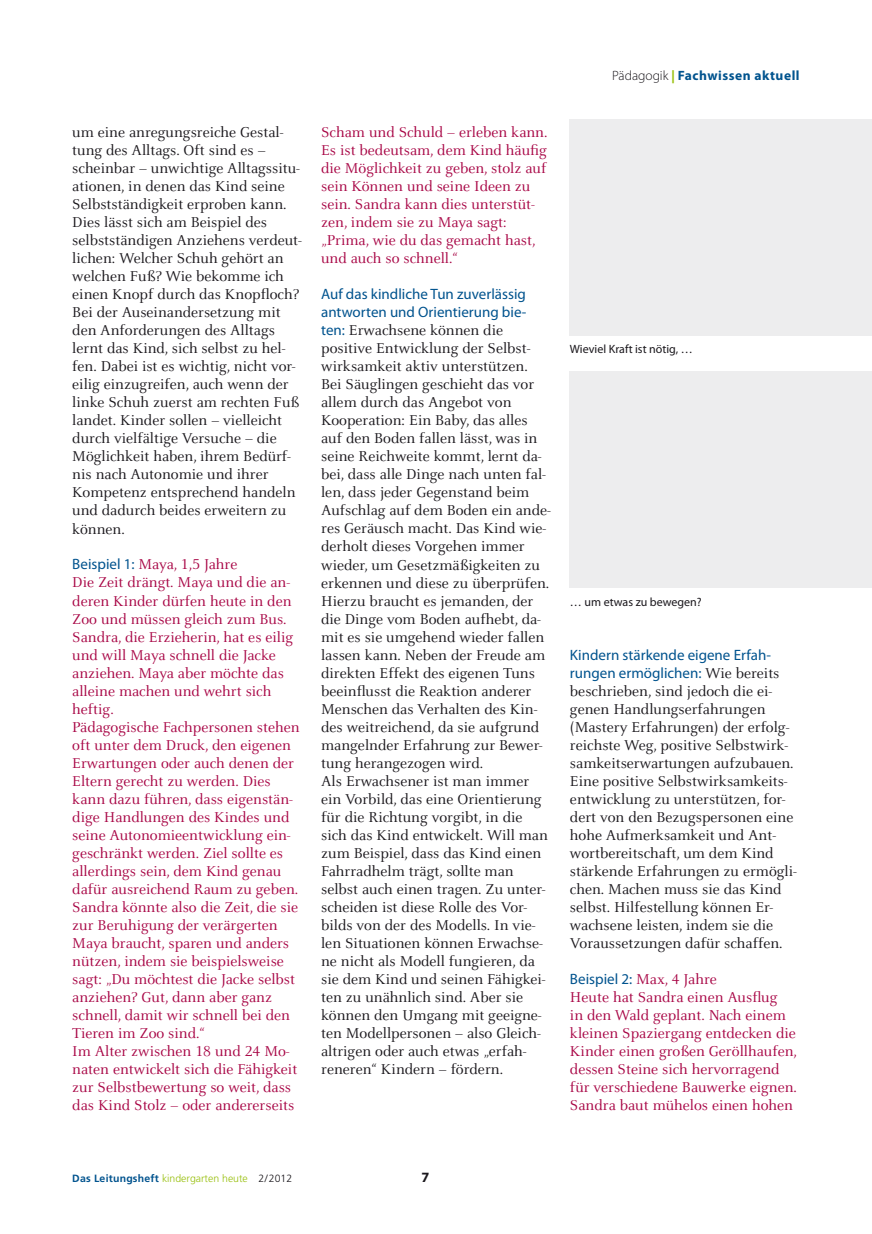
<style>
.page{position:relative;width:872px;height:1234px;background:#fff}
.page>*{position:absolute;margin:0;border:0;box-sizing:border-box;transform-origin:0 0}
.t1{font:15.75px/18px "Celeste";color:#1a171c}
.t2{font:15.75px/18px "Celeste";color:#a80545}
.t3{font:15px/18px "Myriad Pro";color:#00538e}
.t4{font:700 14.25px "Myriad Pro";color:#1a171c}
.t5{font:700 13.5px "Myriad Pro";letter-spacing:.04em;color:#00538e}
.t6{font:12px "Myriad Pro";color:#1a171c}
.t7{font:300 10.5px "Frutiger LT Std";color:#98bf0c}
.s1{font-family:"Myriad Pro";font-size:15px;color:#00538e}
.s2{font-family:"Celeste Caps"}
.s3{font-weight:300;color:#1a171c}
.s4{font-family:"Scala Sans Pro";color:#98bf0c}
.s5{font-family:"Celeste";font-size:15.75px;color:#1a171c}
.s6{font-family:"Celeste";font-size:15.75px;color:#a80545}
.s7{font-family:"Celeste Caps";font-size:15.75px;color:#a80545}
.s8{font-weight:700;color:#00538e}
.s9{color:#1a171c}
</style>
<div class="page">
<div style="left:570px;top:119px;width:302px;height:216px;background:#ededee"></div>
<div style="left:570px;top:371px;width:302px;height:216px;background:#ededee"></div>
<p class="t1" style="left:72px;top:124px;width:231px">um eine anregungsreiche Gestal&shy;tung des Alltags. Oft sind es – scheinbar – unwichtige Alltagssitu&shy;ationen, in denen das Kind seine<br>Selbstständigkeit erproben kann.<br>Dies lässt sich am Beispiel des selbstständigen Anziehens verdeut&shy;lichen: Welcher Schuh gehört an welchen Fuß? Wie bekomme ich einen Knopf durch das Knopfloch?<br>Bei der Auseinandersetzung mit den Anforderungen des Alltags lernt das Kind, sich selbst zu hel&shy;fen. Dabei ist es wichtig, nicht vor&shy;eilig einzugreifen, auch wenn der linke Schuh zuerst am rechten Fuß landet. Kinder sollen – vielleicht durch vielfältige Versuche – die<br>Möglichkeit haben, ihrem Bedürf&shy;nis nach Autonomie und ihrer<br>Kompetenz entsprechend handeln und dadurch beides erweitern zu können.</p>
<p class="t2" style="left:72px;top:556px;width:229px"><span class="s1">Beispiel 1:</span> Maya, <span class="s2">1</span>,<span class="s2">5</span> Jahre<br>Die Zeit drängt. Maya und die an&shy;deren Kinder dürfen heute in den<br>Zoo und müssen gleich zum Bus.<br>Sandra, die Erzieherin, hat es eilig und will Maya schnell die Jacke anziehen. Maya aber möchte das alleine machen und wehrt sich heftig.<br>Pädagogische Fachpersonen stehen oft unter dem Druck, den eigenen<br>Erwartungen oder auch denen der<br>Eltern gerecht zu werden. Dies kann dazu führen, dass eigenstän&shy;dige Handlungen des Kindes und seine Autonomieentwicklung ein&shy;geschränkt werden. Ziel sollte es allerdings sein, dem Kind genau dafür ausreichend Raum zu geben.<br>Sandra könnte also die Zeit, die sie zur Beruhigung der verärgerten<br>Maya braucht, sparen und anders nützen, indem sie beispielsweise sagt: „Du möchtest die Jacke selbst anziehen? Gut, dann aber ganz schnell, damit wir schnell bei den<br>Tieren im Zoo sind.“<br>Im Alter zwischen <span class="s2">18</span> und <span class="s2">24</span> Mo&shy;naten entwickelt sich die Fähigkeit zur Selbstbewertung so weit, dass das Kind Stolz – oder andererseits</p>
<p class="t2" style="left:321px;top:124px;width:228px">Scham und Schuld – erleben kann.<br>Es ist bedeutsam, dem Kind häufig die Möglichkeit zu geben, stolz auf sein Können und seine Ideen zu sein. Sandra kann dies unterstüt&shy;zen, indem sie zu Maya sagt: „Prima, wie du das gemacht hast, und auch so schnell.“</p>
<p class="t3" style="left:321px;top:285px;width:207px">Auf das kindliche Tun zuverlässig antworten und Orientierung bie-</p>
<p class="t1" style="left:321px;top:322px;width:231px"><span class="s1">ten:</span> Erwachsene können die positive Entwicklung der Selbst&shy;wirksamkeit aktiv unterstützen.<br>Bei Säuglingen geschieht das vor allem durch das Angebot von<br>Kooperation: Ein Baby, das alles auf den Boden fallen lässt, was in seine Reichweite kommt, lernt da&shy;bei, dass alle Dinge nach unten fal&shy;len, dass jeder Gegenstand beim<br>Aufschlag auf dem Boden ein ande&shy;res Geräusch macht. Das Kind wie&shy;derholt dieses Vorgehen immer wieder, um Gesetzmäßigkeiten zu erkennen und diese zu überprüfen.<br>Hierzu braucht es jemanden, der die Dinge vom Boden aufhebt, da&shy;mit es sie umgehend wieder fallen lassen kann. Neben der Freude am direkten Effekt des eigenen Tuns beeinflusst die Reaktion anderer<br>Menschen das Verhalten des Kin&shy;des weitreichend, da sie aufgrund mangelnder Erfahrung zur Bewer&shy;tung herangezogen wird.<br>Als Erwachsener ist man immer ein Vorbild, das eine Orientierung für die Richtung vorgibt, in die sich das Kind entwickelt. Will man zum Beispiel, dass das Kind einen<br>Fahrradhelm trägt, sollte man selbst auch einen tragen. Zu unter&shy;scheiden ist diese Rolle des Vor&shy;bilds von der des Modells. In vie&shy;len Situationen können Erwachse&shy;ne nicht als Modell fungieren, da sie dem Kind und seinen Fähigkei&shy;ten zu unähnlich sind. Aber sie können den Umgang mit geeigne&shy;ten Modellpersonen – also Gleich&shy;altrigen oder auch etwas „erfah&shy;reneren“ Kindern – fördern.</p>
<p class="t5" style="left:612px;top:67px;width:189px"><span class="s3">Pädagogik</span> <span class="s4">|</span> Fachwissen aktuell</p>
<p class="t6" style="left:570px;top:342px;width:124px">Wieviel Kraft ist nötig, …</p>
<p class="t6" style="left:570px;top:594px;width:133px">… um etwas zu bewegen?</p>
<p class="t3" style="left:570px;top:645px;width:211px">Kindern stärkende eigene Erfah&shy;rungen ermöglichen: <span class="s5">Wie bereits</span></p>
<p class="t1" style="left:570px;top:682px;width:228px">beschrieben, sind jedoch die ei&shy;genen Handlungserfahrungen (Mastery Erfahrungen) der erfolg&shy;reichste Weg, positive Selbstwirk&shy;samkeitserwartungen aufzubauen.<br>Eine positive Selbstwirksamkeits&shy;entwicklung zu unterstützen, for&shy;dert von den Bezugspersonen eine hohe Aufmerksamkeit und Ant&shy;wortbereitschaft, um dem Kind stärkende Erfahrungen zu ermögli&shy;chen. Machen muss sie das Kind selbst. Hilfestellung können Er&shy;wachsene leisten, indem sie die Voraussetzungen dafür schaffen.</p>
<p class="t3" style="left:570px;top:969px;width:148px">Beispiel 2: <span class="s6">Max,</span> <span class="s7">4</span> <span class="s6">Jahre</span></p>
<p class="t2" style="left:570px;top:988px;width:228px">Heute hat Sandra einen Ausflug<br>in den Wald geplant. Nach einem kleinen Spaziergang entdecken die Kinder einen großen Geröllhaufen, dessen Steine sich hervorragend für verschiedene Bauwerke eignen.<br>Sandra baut mühelos einen hohen</p>
<p class="t7" style="left:72px;top:1171px;width:221px"><span class="s8">Das Leitungsheft</span> kindergarten heute <span class="s9">2/2012</span></p>
<p class="t4" style="left:421px;top:1167px;width:9px">7</p>
</div>
